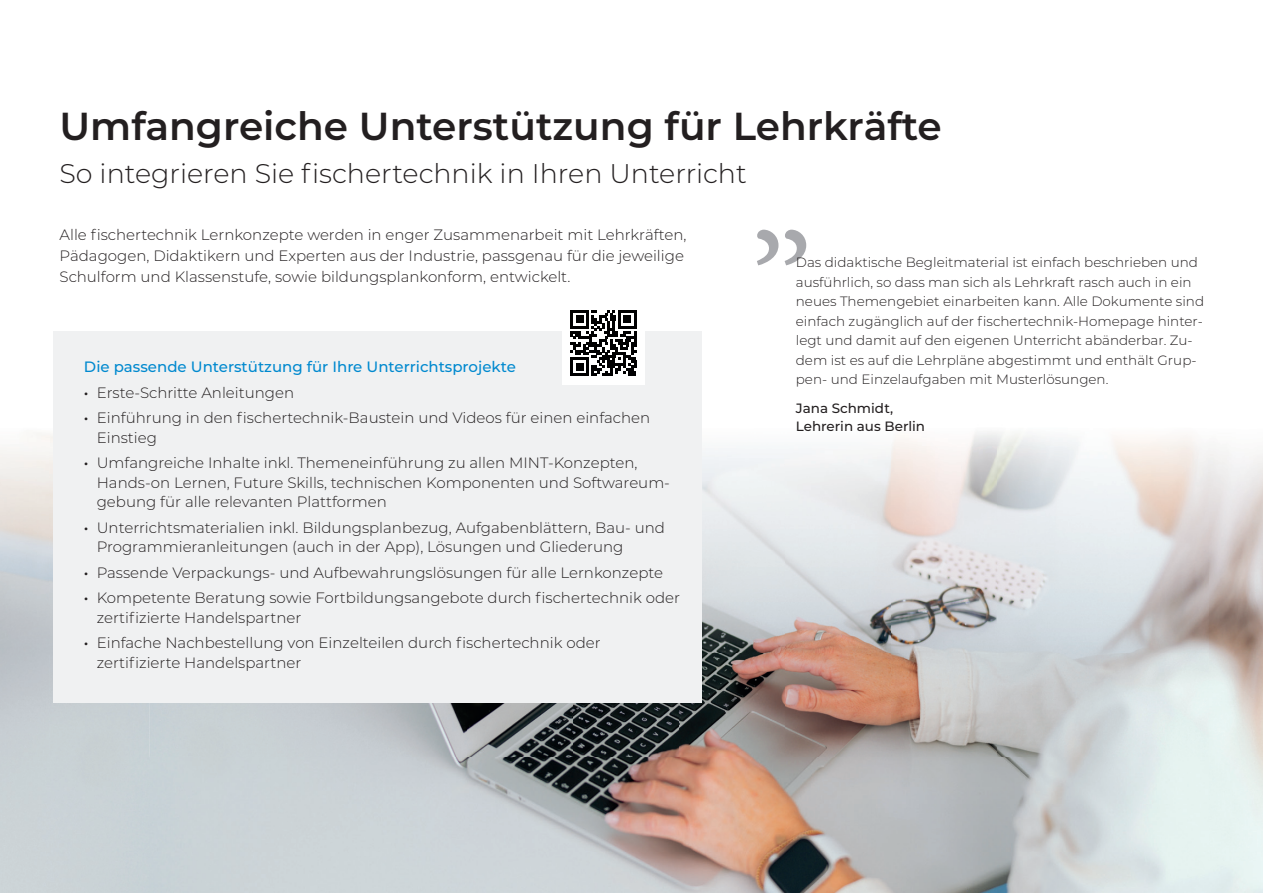
<style>
.page{position:relative;width:1263px;height:893px;background:#fff}
.page>*{position:absolute;margin:0;border:0;box-sizing:border-box;transform-origin:0 0}
.t1{font:150.15px "Minion Pro";color:#a8a9ad}
.t2{font:600 39px "Montserrat";color:#231f20}
.t3{font:300 27px "Montserrat";color:#231f20}
.t4{font:300 15px/19.5px "Montserrat";color:#231f20}
.t5{font:500 15px "Montserrat";color:#0089cf}
.t6{font:300 13.5px/19.5px "Montserrat";color:#231f20}
.t7{font:500 13.5px/18px "Montserrat";color:#231f20}
.s1{font-weight:500}
</style>
<div class="page">
<img style="left:0;top:757px;width:1263px;height:136px">
<svg style="left:53px;top:331px;width:649px;height:1px"></svg>
<img style="left:150px;top:432px;width:1059px;height:325px">
<img style="left:1209px;top:448px;width:54px;height:412px">
<div style="left:53px;top:332px;width:649px;height:371px;background:#f0f1f2"></div>
<div style="left:562px;top:302px;width:83px;height:82px;background:#fff"></div>
<svg style="left:570px;top:310px;width:66px;height:66px"></svg>
<hr style="left:570px;top:373px;width:19px;height:3px;background:#000001">
<div style="left:576px;top:363px;width:8px;height:8px;background:#000001"></div>
<h2 class="t2" style="left:60px;top:98px;width:884px">Umfangreiche Unterstützung für Lehrkräfte</h2>
<h3 class="t3" style="left:60px;top:155px;width:689px">So integrieren Sie fischertechnik in Ihren Unterricht</h3>
<p class="t4" style="left:60px;top:224px;width:628px;line-height:21px">Alle fischertechnik Lernkonzepte werden in enger Zusammenarbeit mit Lehrkräften,<br>Pädagogen, Didaktikern und Experten aus der Industrie, passgenau für die jeweilige<br>Schulform und Klassenstufe, sowie bildungsplankonform, entwickelt.</p>
<p class="t5" style="left:84px;top:356px;width:433px">Die passende Unterstützung für Ihre Unterrichtsprojekte</p>
<p class="t4" style="left:84px;top:382px;width:212px"><span class="s1">•</span> Erste-Schritte Anleitungen</p>
<p class="t4" style="left:97px;top:408px;width:555px;text-indent:-13px"><span class="s1">•</span> Einführung in den fischertechnik-Baustein und Videos für einen einfachen<br>Einstieg</p>
<p class="t4" style="left:97px;top:453px;width:575px;text-indent:-13px"><span class="s1">•</span> Umfangreiche Inhalte inkl. Themeneinführung zu allen MINT-Konzepten,<br>Hands-on Lernen, Future Skills, technischen Komponenten und Softwareum&shy;gebung für alle relevanten Plattformen</p>
<p class="t4" style="left:97px;top:517px;width:570px;text-indent:-13px"><span class="s1">•</span> Unterrichtsmaterialien inkl. Bildungsplanbezug, Aufgabenblättern, Bau- und<br>Programmieranleitungen (auch in der App), Lösungen und Gliederung</p>
<p class="t4" style="left:84px;top:562px;width:581px"><span class="s1">•</span> Passende Verpackungs- und Aufbewahrungslösungen für alle Lernkonzepte</p>
<p class="t4" style="left:97px;top:588px;width:585px;text-indent:-13px"><span class="s1">•</span> Kompetente Beratung sowie Fortbildungsangebote durch fischertechnik oder zertifizierte Handelspartner</p>
<p class="t4" style="left:97px;top:633px;width:505px;text-indent:-13px"><span class="s1">•</span> Einfache Nachbestellung von Einzelteilen durch fischertechnik oder zertifizierte Handelspartner</p>
<h1 class="t1" style="left:749px;top:100px;width:66px">„</h1>
<p class="t6" style="left:796px;top:252px;width:410px">Das didaktische Begleitmaterial ist einfach beschrieben und ausführlich, so dass man sich als Lehrkraft rasch auch in ein neues Themengebiet einarbeiten kann. Alle Dokumente sind einfach zugänglich auf der fischertechnik-Homepage hinter&shy;legt und damit auf den eigenen Unterricht abänderbar. Zu&shy;dem ist es auf die Lehrpläne abgestimmt und enthält Grup&shy;pen- und Einzelaufgaben mit Musterlösungen.</p>
<p class="t7" style="left:796px;top:398px;width:131px">Jana Schmidt,<br>Lehrerin aus Berlin</p>
</div>
